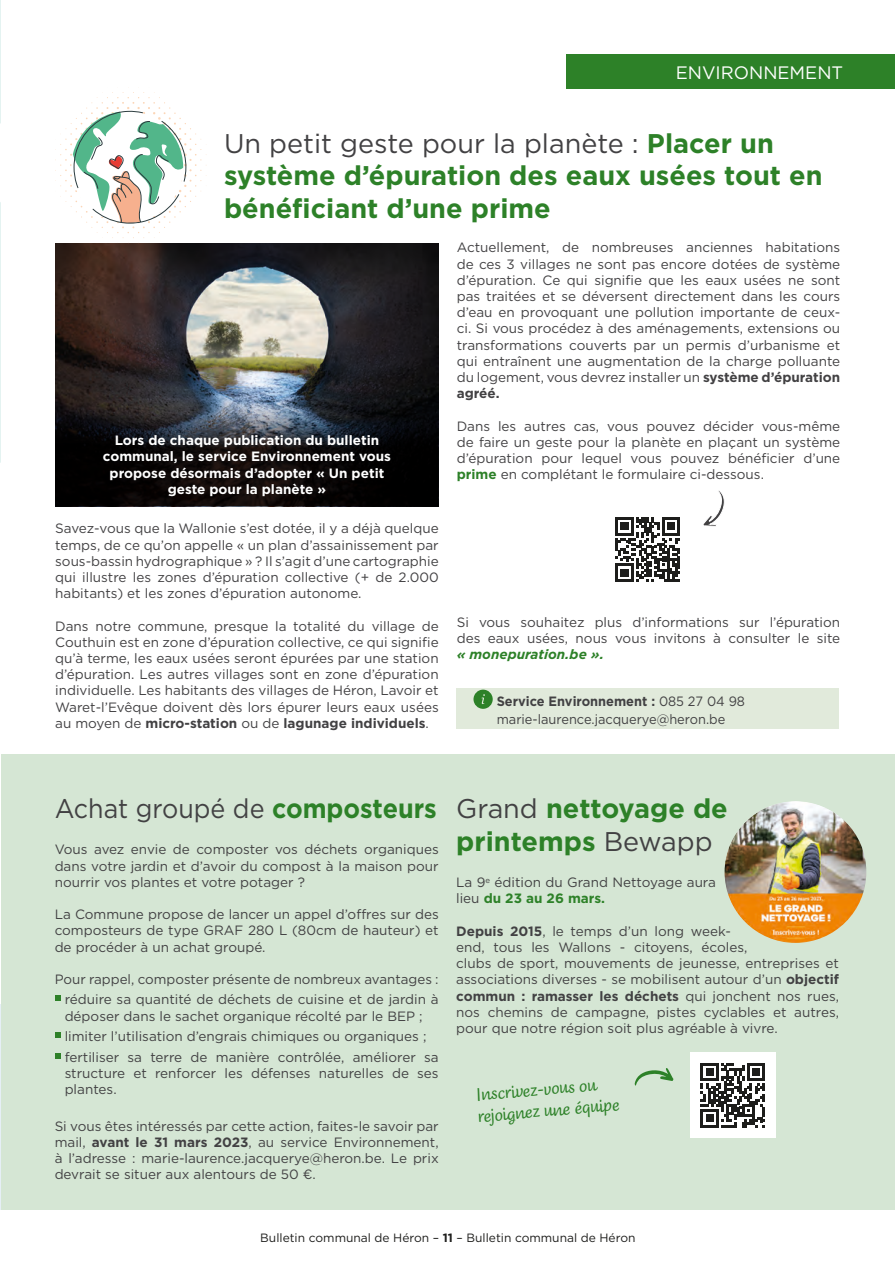
<style>
.page{position:relative;width:895px;height:1265px;background:#fff}
.page>*{position:absolute;margin:0;border:0;box-sizing:border-box;transform-origin:0 0}
.titre{font:700 27px/32.4px "Gotham";color:#2d8128}
.titre-2{font:27px "Gotham";color:#424143;scale:.93 1}
.t1{font:18px/21.6px "Jasmina FY";color:#2d8128}
.t2{font:18px "Gotham";color:#fff}
.texte_courant{font:13.5px/16.2px "Gotham";color:#424143;text-align:justify}
.texte_courant-2{font:700 13.5px/16.2px "Gotham";color:#fff;text-align:center}
.texte_négatif{font:13.5px/18px "Gotham";color:#424143;scale:.95 1}
.t3{font:12px "Gotham";color:#1d1d1b}
.s1{font-weight:400;color:#424143}
.s2{font-weight:700}
.s3{font-weight:700;color:#2d8128}
.s4{font-weight:700;font-style:italic;color:#2d8128}
</style>
<div class="page">
<hr style="left:0;top:1004px;width:1px;height:205px;background:#005da9">
<div style="left:1px;top:754px;width:893px;height:455px;background:#d5e6d4"></div>
<svg style="left:55px;top:995px;width:6px;height:6px"></svg>
<svg style="left:55px;top:1032px;width:6px;height:6px"></svg>
<svg style="left:55px;top:1053px;width:6px;height:5px"></svg>
<div style="left:566px;top:55px;width:328px;height:34px;background:#2d8128"></div>
<img style="left:55px;top:243px;width:383px;height:264px">
<svg style="left:55px;top:92px;width:152px;height:152px"></svg>
<svg style="left:55px;top:393px;width:382px;height:113px;background:#19191d"></svg>
<svg style="left:615px;top:517px;width:64px;height:65px"></svg>
<div style="left:690px;top:1052px;width:85px;height:85px;background:#fff"></div>
<svg style="left:700px;top:1063px;width:64px;height:64px"></svg>
<svg style="left:703px;top:491px;width:21px;height:36px"></svg>
<div style="left:456px;top:688px;width:382px;height:40px;background:#e1eadb"></div>
<svg style="left:473px;top:689px;width:19px;height:20px"></svg>
<svg style="left:634px;top:1068px;width:39px;height:17px"></svg>
<img style="left:724px;top:801px;width:142px;height:142px;border-radius:71px">
<svg style="left:0;top:0;width:1px;height:463px"></svg>
<p class="t2" style="left:675px;top:61px;width:169px">ENVIRONNEMENT</p>
<p class="titre" style="left:224px;top:127px;width:600px"><span class="s1">Un petit geste pour la planète :</span> Placer un système d’épuration des eaux usées tout en bénéficiant d’une prime</p>
<p class="texte_courant-2" style="left:103px;top:432px;width:289px">Lors de chaque publication du bulletin communal, le service Environnement vous propose désormais d’adopter « Un petit geste pour la planète »</p>
<p class="texte_courant" style="left:55px;top:520px;width:385px">Savez-vous que la Wallonie s’est dotée, il y a déjà quelque temps, de ce qu’on appelle « un plan d’assainissement par sous-bassin hydrographique » ? Il s’agit d’une cartographie qui illustre les zones d’épuration collective (+ de 2.000 habitants) et les zones d’épuration autonome.</p>
<p class="texte_courant" style="left:55px;top:617px;width:385px">Dans notre commune, presque la totalité du village de Couthuin est en zone d’épuration collective, ce qui signifie qu’à terme, les eaux usées seront épurées par une station d’épuration. Les autres villages sont en zone d’épuration individuelle. Les habitants des villages de Héron, Lavoir et Waret-l’Evêque doivent dès lors épurer leurs eaux usées au moyen de <span class="s2">micro-station</span> ou de <span class="s2">lagunage individuels</span>.</p>
<p class="texte_courant" style="left:456px;top:239px;width:385px">Actuellement, de nombreuses anciennes habitations de ces 3 villages ne sont pas encore dotées de système d’épuration. Ce qui signifie que les eaux usées ne sont pas traitées et se déversent directement dans les cours d’eau en provoquant une pollution importante de ceux&shy;ci. Si vous procédez à des aménagements, extensions ou transformations couverts par un permis d’urbanisme et qui entraînent une augmentation de la charge polluante du logement, vous devrez installer un <span class="s2">système d’épuration agréé.</span></p>
<p class="texte_courant" style="left:456px;top:417px;width:385px">Dans les autres cas, vous pouvez décider vous-même de faire un geste pour la planète en plaçant un système d’épuration pour lequel vous pouvez bénéficier d’une <span class="s3">prime</span> en complétant le formulaire ci-dessous.</p>
<p class="texte_courant" style="left:456px;top:613px;width:385px">Si vous souhaitez plus d’informations sur l’épuration des eaux usées, nous vous invitons à consulter le site <span class="s4">« monepuration.be ».</span></p>
<p class="texte_négatif" style="left:496px;top:692px;width:263px"><span class="s2">Service Environnement :</span> 085 27 04 98 marie-laurence.jacquerye@heron.be</p>
<p class="titre-2" style="left:55px;top:791px;width:412px">Achat groupé de <span class="s3">composteurs</span></p>
<p class="titre" style="left:456px;top:792px;width:273px"><span class="s1">Grand</span> nettoyage de printemps <span class="s1">Bewapp</span></p>
<p class="texte_courant" style="left:55px;top:841px;width:385px">Vous avez envie de composter vos déchets organiques dans votre jardin et d’avoir du compost à la maison pour nourrir vos plantes et votre potager ?</p>
<p class="texte_courant" style="left:55px;top:906px;width:385px">La Commune propose de lancer un appel d’offres sur des composteurs de type GRAF 280 L (80cm de hauteur) et de procéder à un achat groupé.</p>
<p class="texte_courant" style="left:55px;top:970px;width:385px">Pour rappel, composter présente de nombreux avantages :</p>
<p class="texte_courant" style="left:65px;top:991px;width:375px">réduire sa quantité de déchets de cuisine et de jardin à déposer dans le sachet organique récolté par le BEP ;</p>
<p class="texte_courant" style="left:65px;top:1028px;width:363px">limiter l’utilisation d’engrais chimiques ou organiques ;</p>
<p class="texte_courant" style="left:65px;top:1048px;width:375px">fertiliser sa terre de manière contrôlée, améliorer sa structure et renforcer les défenses naturelles de ses plantes.</p>
<p class="texte_courant" style="left:55px;top:1117px;width:385px">Si vous êtes intéressés par cette action, faites-le savoir par mail, <span class="s2">avant le 31 mars 2023</span>, au service Environnement, à l’adresse : marie-laurence.jacquerye@heron.be. Le prix devrait se situer aux alentours de 50 €.</p>
<p class="texte_courant" style="left:456px;top:874px;width:261px">La 9<sup>e</sup> édition du Grand Nettoyage aura lieu <span class="s3">du 23 au 26 mars.</span></p>
<p class="texte_courant" style="left:456px;top:922px;width:384px;text-align:left"><span class="s2">Depuis 2015</span>, le temps d’un long week-<br>end, tous les Wallons - citoyens, écoles,<br>clubs de sport, mouvements de jeunesse, entreprises et associations diverses - se mobilisent autour d’un <span class="s2">objectif commun : ramasser les déchets</span> qui jonchent nos rues, nos chemins de campagne, pistes cyclables et autres, pour que notre région soit plus agréable à vivre.</p>
<p class="t1" style="left:475px;top:1083px;width:143px;rotate:-5deg">Inscrivez-vous ou rejoignez une équipe</p>
<p class="t3" style="left:260px;top:1229px;width:376px">Bulletin communal de Héron – <span class="s2">11</span> – Bulletin communal de Héron</p>
</div>
